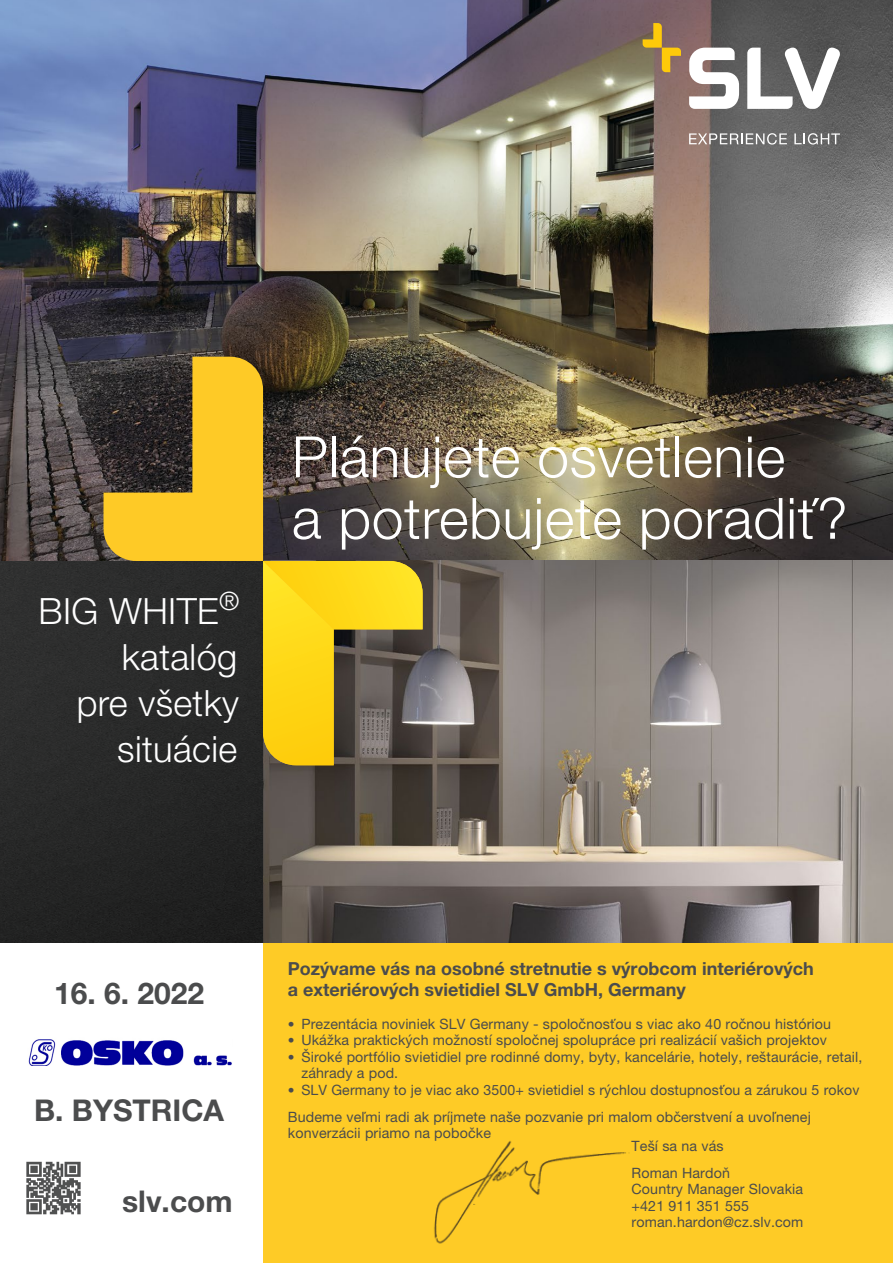
<style>
.page{position:relative;width:893px;height:1263px;background:#fff}
.page>*{position:absolute;margin:0;border:0;box-sizing:border-box;transform-origin:0 0}
.t1{font:300 57px/61.5px "Helvetica Neue LT Pro";letter-spacing:.01em;color:#fff}
.t2{font:300 36.3px/45.8px "Helvetica Neue LT Pro";letter-spacing:.01em;color:#fff;text-align:right}
.t3{font:700 30px "Helvetica Neue LT Pro";color:#4b4c4d}
.t4{font:700 18px/21px "Helvetica Neue LT Pro";color:#4b4c4d}
.t5{font:14.25px/16.5px "Helvetica Neue LT Pro";letter-spacing:.01em;color:#4b4c4d}
.s1{font-size:13.5px}
</style>
<div class="page">
<img style="left:0;top:561px;width:263px;height:381px">
<div style="left:263px;top:925px;width:630px;height:338px;background:#fecb26"></div>
<img style="left:0;top:0;width:893px;height:561px">
<svg style="left:643px;top:23px;width:38px;height:49px;background:#a88748"></svg>
<svg style="left:689px;top:48px;width:151px;height:61px"></svg>
<svg style="left:689px;top:133px;width:98px;height:12px"></svg>
<svg style="left:794px;top:133px;width:46px;height:12px"></svg>
<img style="left:263px;top:561px;width:630px;height:381px">
<svg style="left:104px;top:357px;width:319px;height:408px;background:#77662d"></svg>
<img style="left:26px;top:1161px;width:55px;height:54px">
<img style="left:434px;top:1141px;width:196px;height:103px">
<img style="left:28px;top:1039px;width:204px;height:26px">
<h2 class="t2" style="left:39px;top:588px;width:202px">BIG WHITE<sup>® </sup>katalóg<br>pre všetky situácie</h2>
<h1 class="t1" style="left:292px;top:425px;width:557px">Plánujete osvetlenie<br>a potrebujete poradiť?</h1>
<p class="t3" style="left:54px;top:975px;width:152px">16. 6. 2022</p>
<p class="t3" style="left:34px;top:1092px;width:192px">B. BYSTRICA</p>
<h3 class="t3" style="left:122px;top:1183px;width:112px">slv.com</h3>
<p class="t4" style="left:288px;top:958px;width:528px">Pozývame vás na osobné stretnutie s výrobcom interiérových a exteriérových svietidiel SLV GmbH, Germany</p>
<p class="t5" style="left:288px;top:1015px;width:545px"><span class="s1">•</span> Prezentácia noviniek SLV Germany - spoločnosťou s viac ako 40 ročnou históriou</p>
<p class="t5" style="left:288px;top:1032px;width:541px"><span class="s1">•</span> Ukážka praktických možností spoločnej spolupráce pri realizácií vašich projektov</p>
<p class="t5" style="left:301px;top:1048px;width:563px;text-indent:-14px"><span class="s1">•</span> Široké portfólio svietidiel pre rodinné domy, byty, kancelárie, hotely, reštaurácie, retail, záhrady a pod.</p>
<p class="t5" style="left:288px;top:1076px;width:573px;line-height:27px"><span class="s1">•</span> SLV Germany to je viac ako 3500+ svietidiel s rýchlou dostupnosťou a zárukou 5 rokov<br>Budeme veľmi radi ak príjmete naše pozvanie pri malom občerstvení a uvoľnenej</p>
<p class="t5" style="left:288px;top:1125px;width:205px">konverzácii priamo na pobočke</p>
<p class="t5" style="left:632px;top:1132px;width:100px;line-height:27px">Teší sa na vás<br>Roman Hardoň</p>
<p class="t5" style="left:632px;top:1181px;width:173px">Country Manager Slovakia +421 911 351 555 roman.hardon@cz.slv.com</p>
</div>
